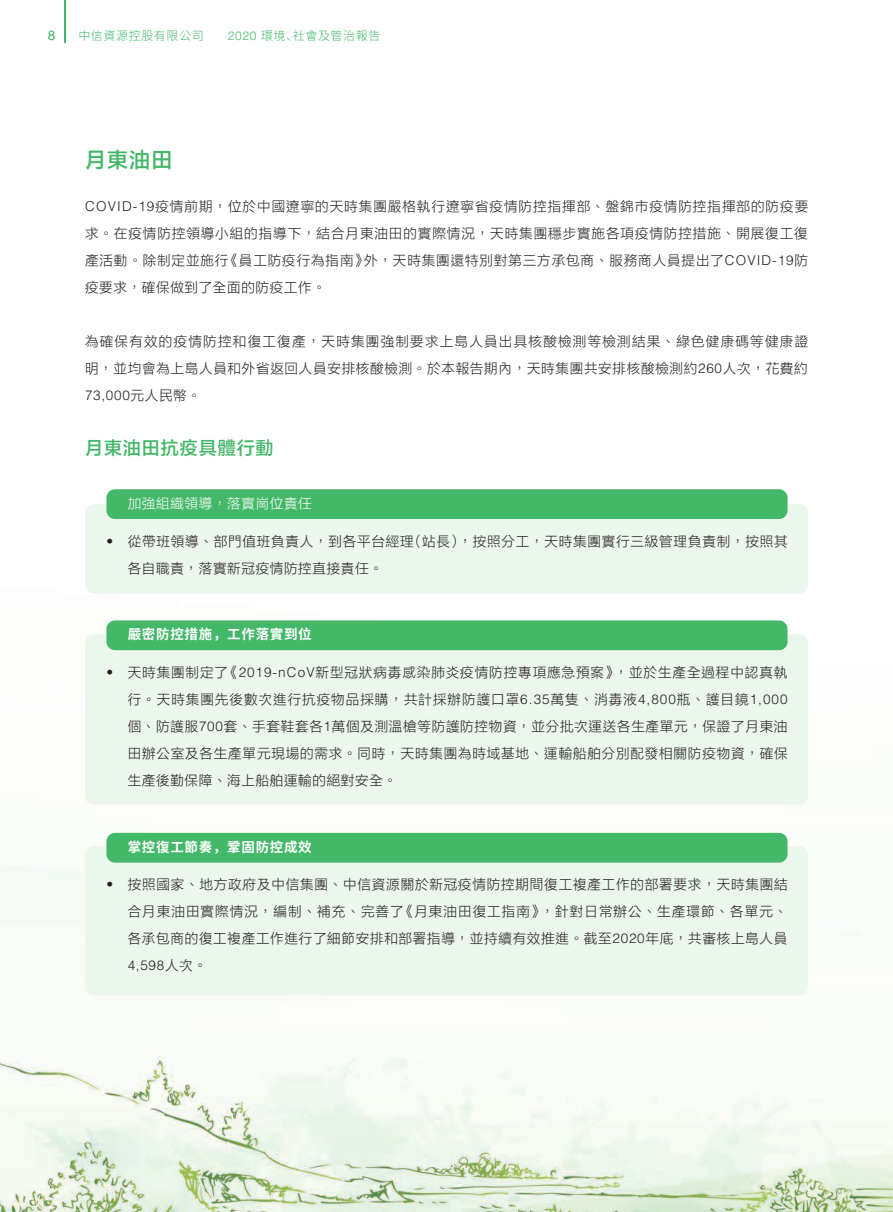
<style>
.page{position:relative;width:893px;height:1212px;background:#fff}
.page>*{position:absolute;margin:0;border:0;box-sizing:border-box;transform-origin:0 0}
.t1{font:21px "FZLTZHB BIG5 0";color:#44b869}
.t2{font:18px "FZLTZHB BIG5 0";letter-spacing:.055em;color:#44b869}
.t3{font:13.5px/27px "FZLTXHB BIG5 0";letter-spacing:.06em;color:#231f20;text-align:justify}
.t4{font:13.5px/27px "FZLTXHB BIG5 0";letter-spacing:.095em;color:#231f20}
.t5{font:700 13.5px "Source Han Sans CN";letter-spacing:.055em;color:#fff}
.t6{font:300 13.5px "Helvetica LT Std";letter-spacing:.055em;color:#231f20}
.t7{font:13.5px "FZLTXHB BIG5 0";letter-spacing:.055em;color:#fff}
.t8{font:13.5px "Helvetica LT Std";color:#44b869}
.t9{font:300 12px "Source Han Sans CN";letter-spacing:.05em;color:#44b869}
.s1{font-family:"Helvetica LT Std"}
.s2{font-family:"Helvetica LT Std";font-weight:300}
.s3{font-family:"FZLTXHB BIG5 0";font-weight:400}
</style>
<div class="page">
<img style="left:0;top:489px;width:893px;height:723px">
<hr style="left:64px;top:0;width:2px;height:43px;background:#44b869">
<div style="left:85px;top:504px;width:723px;height:89px;background:#ebf6ed;border-radius:9px"></div>
<div style="left:106px;top:489px;width:681px;height:30px;background:#44b869;border-radius:9px"></div>
<div style="left:85px;top:634px;width:723px;height:170px;background:#ebf6ed;border-radius:9px"></div>
<div style="left:106px;top:620px;width:681px;height:30px;background:#44b869;border-radius:9px"></div>
<div style="left:85px;top:846px;width:723px;height:149px;background:#ebf6ed;border-radius:9px"></div>
<div style="left:106px;top:833px;width:681px;height:30px;background:#44b869;border-radius:9px"></div>
<p class="t8" style="left:48px;top:28px;width:9px">8</p>
<p class="t9" style="left:78px;top:30px;width:127px">中信資源控股有限公司</p>
<p class="t9" style="left:228px;top:30px;width:154px"><span class="s1">2020</span> 環境、社會及管治報告</p>
<h1 class="t1" style="left:85px;top:145px;width:89px">月東油田</h1>
<p class="t3" style="left:85px;top:192px;width:725px"><span class="s2">COVID-19</span>疫情前期，位於中國遼寧的天時集團嚴格執行遼寧省疫情防控指揮部、盤錦市疫情防控指揮部的防疫要求。在疫情防控領導小組的指導下，結合月東油田的實際情況，天時集團穩步實施各項疫情防控措施、開展復工復產活動。除制定並施行《員工防疫行為指南》外，天時集團還特別對第三方承包商、服務商人員提出了<span class="s2">COVID-19</span>防疫要求，確保做到了全面的防疫工作。</p>
<p class="t4" style="left:85px;top:327px;width:725px">為確保有效的疫情防控和復工復產，天時集團強制要求上島人員出具核酸檢測等檢測結果、綠色健康碼等健康證明，並均會為上島人員和外省返回人員安排核酸檢測。於本報告期內，天時集團共安排核酸檢測約<span class="s2">260</span>人次，花費約</p>
<p class="t6" style="left:85px;top:386px;width:117px">73,000<span class="s3">元人民幣。</span></p>
<h2 class="t2" style="left:85px;top:435px;width:190px">月東油田抗疫具體行動</h2>
<p class="t7" style="left:128px;top:494px;width:186px">加強組織領導，落實崗位責任</p>
<p class="t3" style="left:128px;top:527px;width:661px;text-indent:-21px"><span class="s2">•</span> 從帶班領導、部門值班負責人，到各平台經理（站長），按照分工，天時集團實行三級管理負責制，按照其各自職責，落實新冠疫情防控直接責任。</p>
<p class="t5" style="left:128px;top:627px;width:186px">嚴密防控措施，工作落實到位</p>
<p class="t3" style="left:128px;top:658px;width:661px;text-indent:-21px"><span class="s2">•</span> 天時集團制定了《<span class="s2">2019-nCoV</span>新型冠狀病毒感染肺炎疫情防控專項應急預案》，並於生產全過程中認真執行。天時集團先後數次進行抗疫物品採購，共計採辦防護口罩<span class="s2">6.35</span>萬隻、消毒液<span class="s2">4,800</span>瓶、護目鏡<span class="s2">1,000</span>個、防護服<span class="s2">700</span>套、手套鞋套各<span class="s2">1</span>萬個及測溫槍等防護防控物資，並分批次運送各生產單元，保證了月東油田辦公室及各生產單元現場的需求。同時，天時集團為時域基地、運輸船舶分別配發相關防疫物資，確保生產後勤保障、海上船舶運輸的絕對安全。</p>
<p class="t5" style="left:128px;top:839px;width:186px">掌控復工節奏，鞏固防控成效</p>
<p class="t3" style="left:128px;top:871px;width:661px;text-indent:-21px"><span class="s2">•</span> 按照國家、地方政府及中信集團、中信資源關於新冠疫情防控期間復工複產工作的部署要求，天時集團結合月東油田實際情況，編制、補充、完善了《月東油田復工指南》，針對日常辦公、生產環節、各單元、各承包商的復工複產工作進行了細節安排和部署指導，並持續有效推進。截至<span class="s2">2020</span>年底，共審核上島人員</p>
<p class="t6" style="left:128px;top:957px;width:81px">4,598<span class="s3">人次。</span></p>
</div>
